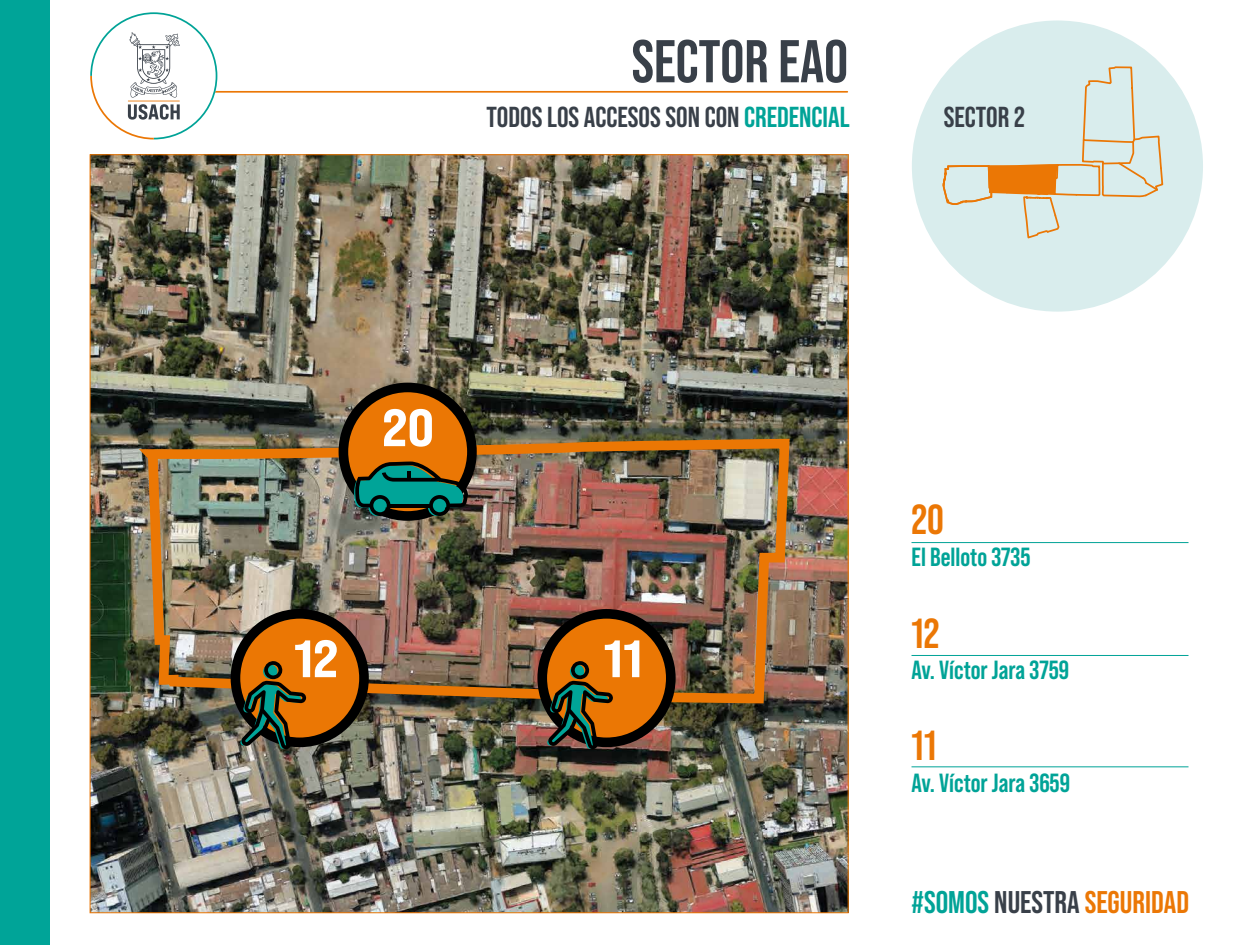
<style>
.page{position:relative;width:1242px;height:945px;background:#fff}
.page>*{position:absolute;margin:0;border:0;box-sizing:border-box;transform-origin:0 0}
.t1{font:700 60.2px "Bebas Neue Pro";color:#394049}
.t2{font:52.5px "Bebas Neue Pro Exp Eb";color:#fff}
.t3{font:700 42px "Bebas Neue Pro";color:#eb7705}
.t4{font:700 31.32px "Bebas Neue Pro";color:#eb7705}
.t5{font:700 28.88px "Bebas Neue Pro";color:#394049}
.t6{font:700 26.25px "Bebas Neue Pro";color:#00a397}
.s1{color:#00a397}
.s2{color:#394049}
</style>
<div class="page">
<img style="left:92px;top:156px;width:755px;height:755px">
<img style="left:141px;top:440px;width:653px;height:474px">
<div style="left:343px;top:387px;width:129px;height:129px;background:#eb7704;border-radius:50%"></div>
<div style="left:339px;top:383px;width:138px;height:138px;border:10px solid #000;border-radius:50%"></div>
<svg style="left:354px;top:462px;width:114px;height:54px"></svg>
<div style="left:235px;top:614px;width:129px;height:128px;background:#eb7704;border-radius:50%"></div>
<div style="left:231px;top:609px;width:138px;height:138px;border:10px solid #000;border-radius:50%"></div>
<svg style="left:240px;top:661px;width:66px;height:88px"></svg>
<div style="left:542px;top:614px;width:129px;height:128px;background:#eb7704;border-radius:50%"></div>
<div style="left:537px;top:609px;width:139px;height:138px;border:10px solid #000;border-radius:50%"></div>
<svg style="left:547px;top:661px;width:66px;height:88px"></svg>
<div style="left:0;top:0;width:49px;height:945px;background:#00a498"></div>
<hr style="left:154px;top:91px;width:694px;height:2px;background:#eb7705">
<svg style="left:90px;top:12px;width:127px;height:128px"></svg>
<hr style="left:128px;top:101px;width:52px;height:1px;background:#eb7705">
<div style="left:912px;top:20px;width:291px;height:292px;background:#d9eded;border-radius:50%"></div>
<svg style="left:942px;top:65px;width:222px;height:174px"></svg>
<hr style="left:911px;top:542px;width:277px;height:1px;background:#00a397">
<hr style="left:911px;top:655px;width:277px;height:1px;background:#00a397">
<hr style="left:911px;top:766px;width:277px;height:1px;background:#00a397">
<h1 class="t1" style="left:632px;top:27px;width:218px">SECTOR EAO</h1>
<p class="t5" style="left:486px;top:101px;width:365px">TODOS LOS ACCESOS SON CON <span class="s1">CREDENCIAL</span></p>
<p class="t5" style="left:944px;top:101px;width:83px">SECTOR 2</p>
<h2 class="t2" style="left:382px;top:395px;width:53px">20</h2>
<h3 class="t3" style="left:911px;top:496px;width:34px">20</h3>
<p class="t6" style="left:911px;top:542px;width:120px">El Belloto 3735</p>
<h2 class="t2" style="left:294px;top:626px;width:46px">12</h2>
<h2 class="t2" style="left:604px;top:626px;width:40px">11</h2>
<h3 class="t3" style="left:911px;top:609px;width:29px">12</h3>
<p class="t6" style="left:911px;top:655px;width:159px">Av. Víctor Jara 3759</p>
<h3 class="t3" style="left:911px;top:722px;width:26px">11</h3>
<p class="t6" style="left:911px;top:768px;width:160px">Av. Víctor Jara 3659</p>
<p class="t4" style="left:911px;top:884px;width:279px"><span class="s1">#SOMOS</span> <span class="s2">NUESTRA</span> SEGURIDAD</p>
</div>
